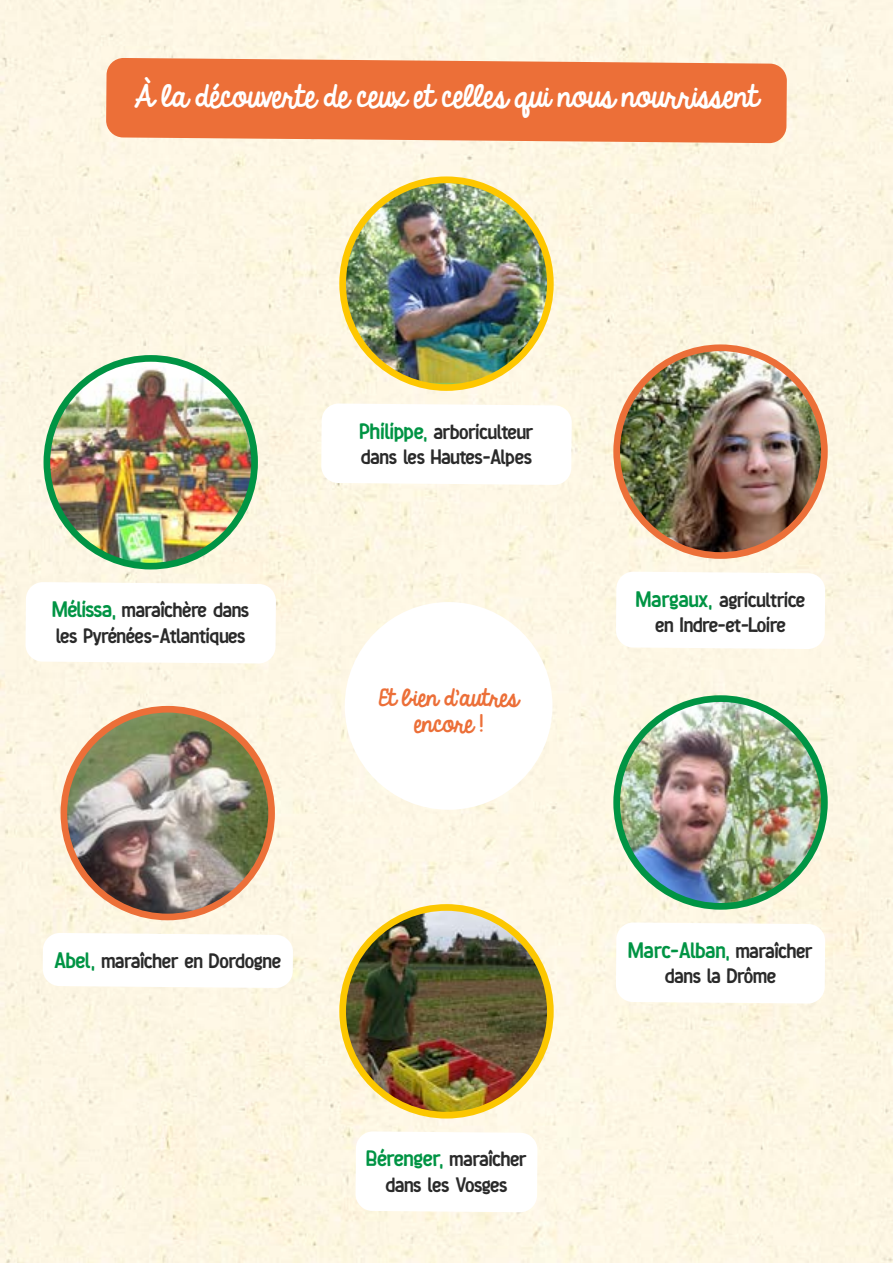
<style>
.page{position:relative;width:893px;height:1263px;background:#fdf7e3}
.page>*{position:absolute;margin:0;border:0;box-sizing:border-box;transform-origin:0 0}
.t1{font:27px "KG Always A Good Time Bledina Regular";color:#fff}
.t2{font:900 22.5px "Chimphand Bledina";letter-spacing:-.015em;color:#009444}
.t3{font:900 21px/25.2px "Chimphand Bledina";letter-spacing:-.02em;color:#2a2a2a}
.t4{font:21px/25.2px "KG Always A Good Time Bledina Regular";color:#ec6f38;text-align:center}
.s1{font-size:22.5px;color:#009444}
.s2{font-size:21px;color:#2a2a2a}
</style>
<div class="page">
<svg style="left:106px;top:58px;width:681px;height:85px;background:#ed7843"></svg>
<svg style="left:321px;top:403px;width:251px;height:82px"></svg>
<img style="left:343px;top:183px;width:207px;height:200px">
<div style="left:339px;top:176px;width:215px;height:215px;border:7px solid #fec700;border-radius:50%"></div>
<svg style="left:355px;top:1131px;width:183px;height:81px"></svg>
<img style="left:345px;top:907px;width:205px;height:208px">
<div style="left:339px;top:904px;width:215px;height:214px;border:7px solid #fcc700;border-radius:50%"></div>
<svg style="left:43px;top:933px;width:250px;height:55px"></svg>
<img style="left:64px;top:709px;width:207px;height:208px">
<div style="left:61px;top:706px;width:214px;height:214px;border:7px solid #ec6f38;border-radius:50%"></div>
<svg style="left:616px;top:922px;width:209px;height:81px"></svg>
<img style="left:617px;top:699px;width:207px;height:205px">
<div style="left:613px;top:695px;width:215px;height:215px;border:7px solid #009444;border-radius:50%"></div>
<svg style="left:25px;top:582px;width:251px;height:82px"></svg>
<img style="left:47px;top:358px;width:208px;height:208px;border-radius:104px">
<div style="left:44px;top:355px;width:214px;height:214px;border:7px solid #009444;border-radius:50%"></div>
<div style="left:345px;top:602px;width:207px;height:208px;background:#fff;border-radius:50%"></div>
<svg style="left:616px;top:572px;width:209px;height:77px"></svg>
<img style="left:617px;top:348px;width:207px;height:207px;border-radius:104px">
<div style="left:613px;top:344px;width:215px;height:215px;border:7px solid #ec6f38;border-radius:50%"></div>
<p class="t1" style="left:135px;top:76px;width:625px">À la découverte de ceux et celles qui nous nourrissent</p>
<p class="t3" style="left:359px;top:419px;width:176px"><span class="s1">Philippe,</span> arboriculteur dans les Hautes-Alpes</p>
<p class="t3" style="left:52px;top:598px;width:199px"><span class="s1">Mélissa,</span> maraîchère dans les Pyrénées-Atlantiques</p>
<p class="t3" style="left:636px;top:587px;width:171px;text-align:center"><span class="s1">Margaux,</span> agricultrice en Indre-et-Loire</p>
<p class="t4" style="left:379px;top:687px;width:141px">Et bien d’autres encore !</p>
<p class="t3" style="left:54px;top:948px;width:228px"><span class="s1">Abel,</span> maraîcher en Dordogne</p>
<p class="t2" style="left:366px;top:1145px;width:162px">Bérenger, <span class="s2">maraîcher</span></p>
<p class="t3" style="left:385px;top:1172px;width:124px">dans les Vosges</p>
<p class="t2" style="left:628px;top:936px;width:187px">Marc-Alban, <span class="s2">maraîcher</span></p>
<p class="t3" style="left:665px;top:963px;width:113px">dans la Drôme</p>
</div>
